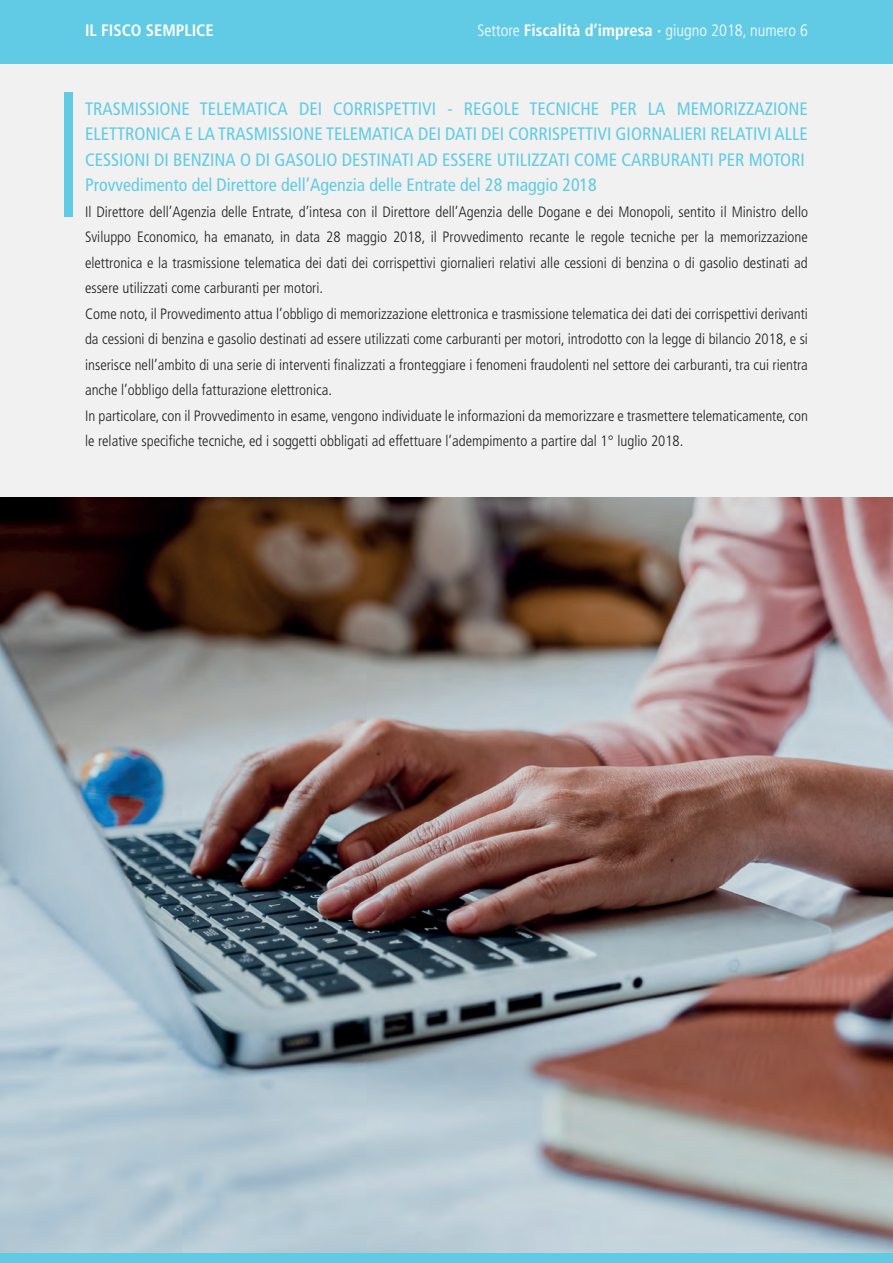
<style>
.page{position:relative;width:893px;height:1263px;background:#fff}
.page>*{position:absolute;margin:0;border:0;box-sizing:border-box;transform-origin:0 0}
.t1{font:condensed 18px/25.5px "Frutiger LT Std";color:#61cbe5}
.t2{font:300 condensed 16.5px "Frutiger LT Std";color:#fff}
.t3{font:700 condensed 16.5px "Frutiger LT Std";color:#fff}
.t4{font:300 condensed 15px/25.5px "Frutiger LT Std";color:#231f20}
.s1{font-weight:700}
</style>
<div class="page">
<div style="left:0;top:0;width:893px;height:64px;background:#61cbe5"></div>
<div style="left:0;top:1252px;width:893px;height:11px;background:#61cbe5"></div>
<div style="left:0;top:64px;width:893px;height:1188px;background:#f0f1f0"></div>
<div style="left:64px;top:93px;width:8px;height:124px;background:#61cbe5"></div>
<img style="left:0;top:497px;width:893px;height:755px">
<p class="t3" style="left:85px;top:20px;width:130px">IL FISCO SEMPLICE</p>
<p class="t2" style="left:477px;top:21px;width:332px">Settore <span class="s1">Fiscalità d’impresa ·</span> giugno 2018, numero 6</p>
<p class="t1" style="left:85px;top:96px;width:724px">TRASMISSIONE TELEMATICA DEI CORRISPETTIVI - REGOLE TECNICHE PER LA MEMORIZZAZIONE ELETTRONICA E LA TRASMISSIONE TELEMATICA DEI DATI DEI CORRISPETTIVI GIORNALIERI RELATIVI ALLE CESSIONI DI BENZINA O DI GASOLIO DESTINATI AD ESSERE UTILIZZATI COME CARBURANTI PER MOTORI Provvedimento del Direttore dell’Agenzia delle Entrate del 28 maggio 2018</p>
<p class="t4" style="left:85px;top:199px;width:724px">Il Direttore dell’Agenzia delle Entrate, d’intesa con il Direttore dell’Agenzia delle Dogane e dei Monopoli, sentito il Ministro dello Sviluppo Economico, ha emanato, in data 28 maggio 2018, il Provvedimento recante le regole tecniche per la memorizzazione elettronica e la trasmissione telematica dei dati dei corrispettivi giornalieri relativi alle cessioni di benzina o di gasolio destinati ad essere utilizzati come carburanti per motori.<br>Come noto, il Provvedimento attua l’obbligo di memorizzazione elettronica e trasmissione telematica dei dati dei corrispettivi derivanti da cessioni di benzina e gasolio destinati ad essere utilizzati come carburanti per motori, introdotto con la legge di bilancio 2018, e si inserisce nell’ambito di una serie di interventi finalizzati a fronteggiare i fenomeni fraudolenti nel settore dei carburanti, tra cui rientra anche l’obbligo della fatturazione elettronica.<br>In particolare, con il Provvedimento in esame, vengono individuate le informazioni da memorizzare e trasmettere telematicamente, con le relative specifiche tecniche, ed i soggetti obbligati ad effettuare l’adempimento a partire dal 1° luglio 2018.</p>
</div>
